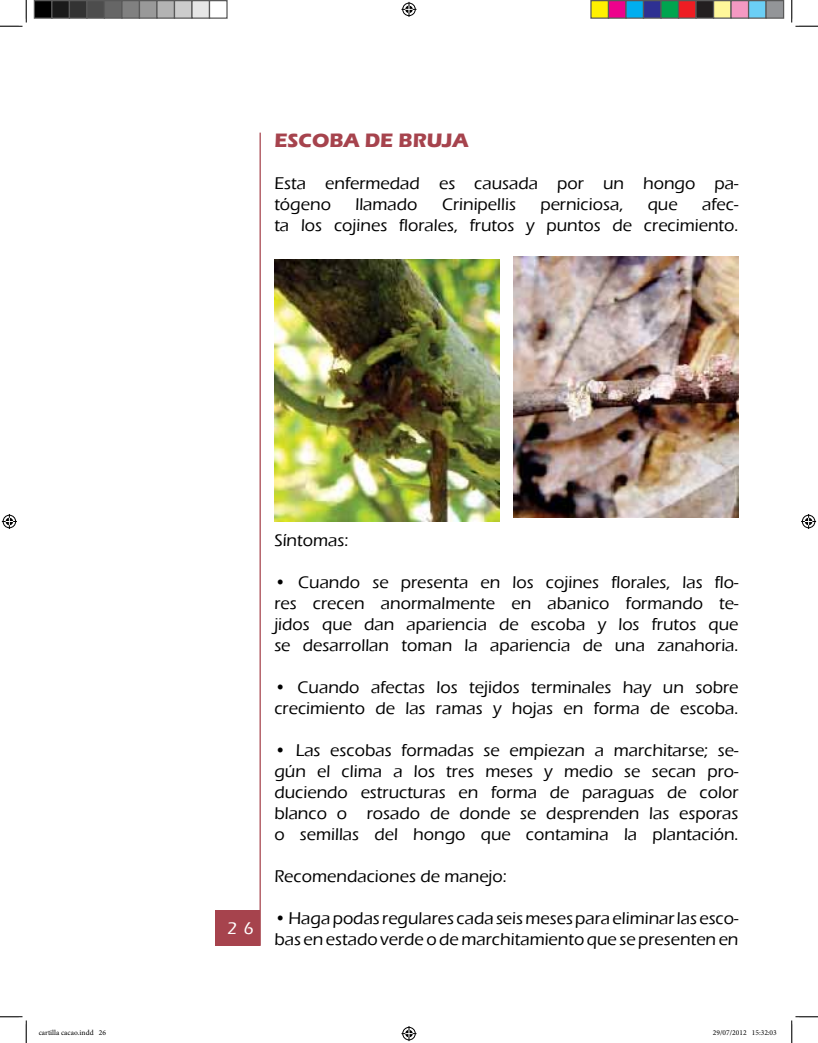
<style>
.page{position:relative;width:818px;height:1043px;background:#fff}
.page>*{position:absolute;margin:0;border:0;box-sizing:border-box;transform-origin:0 0}
.t1{font:700 20px "Eras ITC";color:#a6434d}
.t2{font:500 17.5px/21px "Eras ITC";color:#000}
.t3{font:500 17.5px "Eras ITC";color:#fff}
.t4{font:7.5px "Minion Pro";color:#000}
</style>
<div class="page">
<hr style="left:259px;top:133px;width:2px;height:812px;background:#a6434d">
<div style="left:215px;top:910px;width:44px;height:35px;background:#a6434d"></div>
<img style="left:274px;top:260px;width:225px;height:261px">
<img style="left:513px;top:256px;width:225px;height:262px">
<svg style="left:0;top:0;width:27px;height:27px"></svg>
<svg style="left:0;top:1016px;width:27px;height:26px"></svg>
<svg style="left:791px;top:0;width:27px;height:27px"></svg>
<svg style="left:791px;top:1016px;width:27px;height:26px"></svg>
<svg style="left:401px;top:2px;width:15px;height:15px"></svg>
<svg style="left:401px;top:1026px;width:15px;height:15px"></svg>
<svg style="left:2px;top:514px;width:15px;height:15px"></svg>
<svg style="left:801px;top:514px;width:15px;height:15px"></svg>
<div style="left:34px;top:1px;width:18px;height:17px;background:#000"></div>
<div style="left:34px;top:0;width:18px;height:19px;border:1px solid #595959"></div>
<div style="left:52px;top:1px;width:17px;height:17px;background:#1a1a1a"></div>
<div style="left:51px;top:0;width:19px;height:19px;border:1px solid #595959"></div>
<div style="left:69px;top:1px;width:18px;height:17px;background:#333"></div>
<div style="left:69px;top:0;width:19px;height:19px;border:1px solid #595959"></div>
<div style="left:87px;top:1px;width:17px;height:17px;background:#4d4d4d"></div>
<div style="left:86px;top:0;width:19px;height:19px;border:1px solid #595959"></div>
<div style="left:104px;top:1px;width:18px;height:17px;background:#666"></div>
<div style="left:104px;top:0;width:18px;height:19px;border:1px solid #595959"></div>
<div style="left:122px;top:1px;width:17px;height:17px;background:#808080"></div>
<div style="left:121px;top:0;width:19px;height:19px;border:1px solid #595959"></div>
<div style="left:139px;top:1px;width:18px;height:17px;background:#999"></div>
<div style="left:139px;top:0;width:19px;height:19px;border:1px solid #595959"></div>
<div style="left:157px;top:1px;width:17px;height:17px;background:#b3b3b3"></div>
<div style="left:156px;top:0;width:19px;height:19px;border:1px solid #595959"></div>
<div style="left:174px;top:1px;width:18px;height:17px;background:#ccc"></div>
<div style="left:174px;top:0;width:18px;height:19px;border:1px solid #595959"></div>
<div style="left:192px;top:1px;width:17px;height:17px;background:#e6e6e6"></div>
<div style="left:191px;top:0;width:19px;height:19px;border:1px solid #595959"></div>
<div style="left:209px;top:0;width:19px;height:19px;border:1px solid #595959"></div>
<div style="left:591px;top:1px;width:17px;height:17px;background:#fff101"></div>
<div style="left:590px;top:0;width:19px;height:19px;border:1px solid #595959"></div>
<div style="left:608px;top:1px;width:18px;height:17px;background:#ed028c"></div>
<div style="left:608px;top:0;width:18px;height:19px;border:1px solid #595959"></div>
<div style="left:626px;top:1px;width:17px;height:17px;background:#00aeef"></div>
<div style="left:625px;top:0;width:19px;height:19px;border:1px solid #595959"></div>
<div style="left:643px;top:1px;width:18px;height:17px;background:#2e3092"></div>
<div style="left:642px;top:0;width:19px;height:19px;border:1px solid #595959"></div>
<div style="left:661px;top:1px;width:17px;height:17px;background:#00a54f"></div>
<div style="left:660px;top:0;width:19px;height:19px;border:1px solid #595959"></div>
<div style="left:678px;top:1px;width:18px;height:17px;background:#ee1d23"></div>
<div style="left:678px;top:0;width:18px;height:19px;border:1px solid #595959"></div>
<div style="left:696px;top:1px;width:17px;height:17px;background:#231f20"></div>
<div style="left:695px;top:0;width:19px;height:19px;border:1px solid #595959"></div>
<div style="left:713px;top:1px;width:18px;height:17px;background:#fff79a"></div>
<div style="left:712px;top:0;width:19px;height:19px;border:1px solid #595959"></div>
<div style="left:731px;top:1px;width:17px;height:17px;background:#f499c2"></div>
<div style="left:730px;top:0;width:19px;height:19px;border:1px solid #595959"></div>
<div style="left:748px;top:1px;width:18px;height:17px;background:#6bcff6"></div>
<div style="left:748px;top:0;width:18px;height:19px;border:1px solid #595959"></div>
<div style="left:766px;top:1px;width:17px;height:17px;background:#939598"></div>
<div style="left:765px;top:0;width:19px;height:19px;border:1px solid #595959"></div>
<p class="t1" style="left:274px;top:128px;width:196px">ESCOBA DE BRUJA</p>
<p class="t2" style="left:274px;top:172px;width:465px">Esta enfermedad es causada por un hongo pa&shy;tógeno</p>
<p class="t2" style="left:274px;top:193px;width:465px;text-align:right">afec-<br>ta los cojines florales, frutos y puntos de crecimiento.</p>
<p class="t2" style="left:355px;top:193px;width:64px">llamado</p>
<p class="t2" style="left:442px;top:193px;width:75px">Crinipellis</p>
<p class="t2" style="left:540px;top:193px;width:84px">perniciosa,</p>
<p class="t2" style="left:647px;top:193px;width:31px">que</p>
<p class="t3" style="left:227px;top:918px;width:28px">2 6</p>
<p class="t2" style="left:274px;top:529px;width:75px">Síntomas:</p>
<p class="t2" style="left:274px;top:571px;width:465px;text-align:justify">• Cuando se presenta en los cojines florales, las flo&shy;res crecen anormalmente en abanico formando te&shy;jidos que dan apariencia de escoba y los frutos que se desarrollan toman la apariencia de una zanahoria.</p>
<p class="t2" style="left:274px;top:676px;width:465px">• Cuando afectas los tejidos terminales hay un sobre crecimiento de las ramas y hojas en forma de escoba.</p>
<p class="t2" style="left:274px;top:739px;width:465px;text-align:justify">• Las escobas formadas se empiezan a marchitarse; se&shy;gún el clima a los tres meses y medio se secan pro&shy;duciendo estructuras en forma de paraguas de color blanco o rosado de donde se desprenden las esporas o semillas del hongo que contamina la plantación.</p>
<p class="t2" style="left:274px;top:865px;width:234px">Recomendaciones de manejo:</p>
<p class="t2" style="left:274px;top:907px;width:465px">• Haga podas regulares cada seis meses para eliminar las esco&shy;bas en estado verde o de marchitamiento que se presenten en</p>
<p class="t4" style="left:39px;top:1028px;width:69px">cartilla cacao.indd 26</p>
<p class="t4" style="left:712px;top:1028px;width:65px">29/07/2012 15:32:03</p>
</div>
